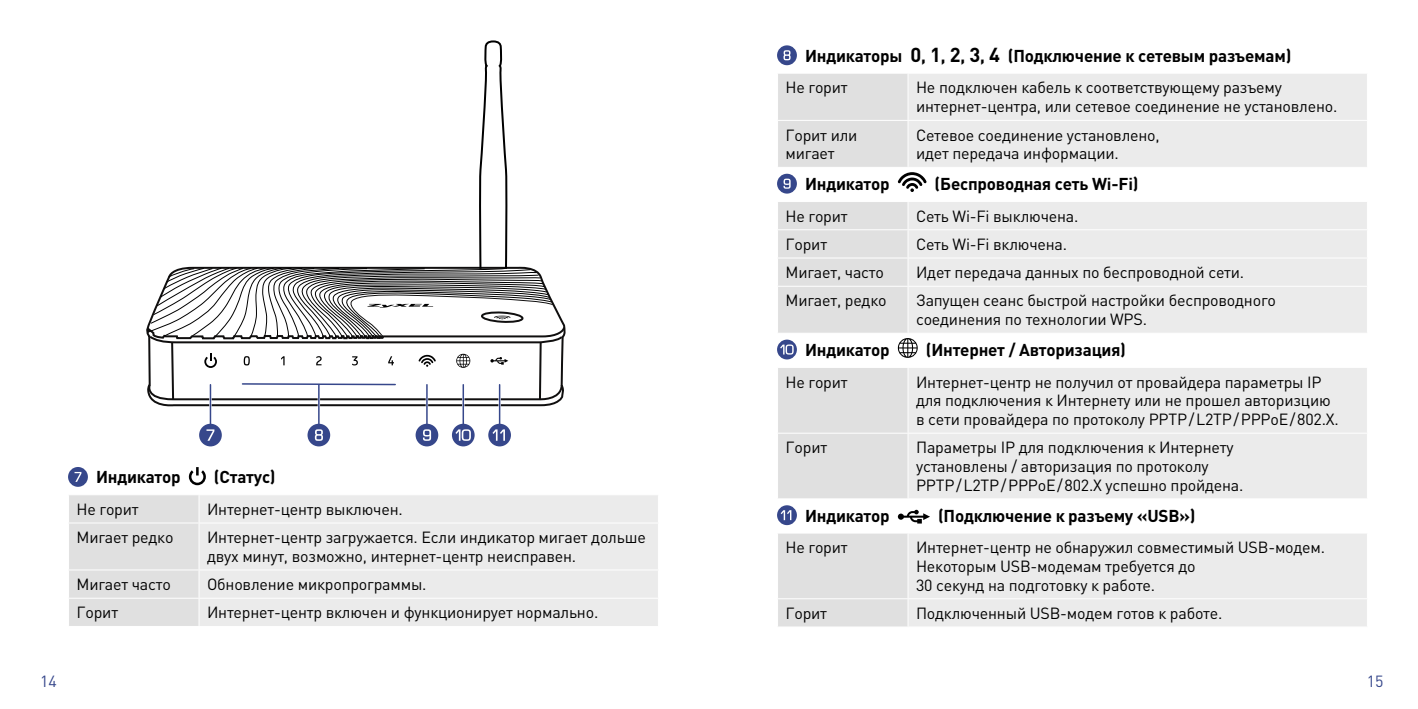
<style>
.page{position:relative;width:1418px;height:709px;background:#fff}
.page>*{position:absolute;margin:0;border:0;box-sizing:border-box;transform-origin:0 0}
.t1{font:700 17px "DIN Pro";letter-spacing:-.01em;color:#000}
.t2{font:16px/18.8px "DIN Pro";letter-spacing:-.015em;color:#000}
.t3{font:16px "DIN Pro";color:#36478b}
.s1{font-size:20px}
</style>
<div class="page">
<svg style="left:152px;top:401px;width:408px;height:6px"></svg>
<hr style="left:209px;top:385px;width:3px;height:49px;background:#fff">
<hr style="left:210px;top:385px;width:1px;height:49px;background:#36478b">
<hr style="left:318px;top:385px;width:2px;height:49px;background:#fff">
<hr style="left:318px;top:385px;width:1px;height:49px;background:#36478b">
<hr style="left:426px;top:385px;width:2px;height:49px;background:#fff">
<hr style="left:426px;top:385px;width:1px;height:49px;background:#36478b">
<hr style="left:462px;top:385px;width:2px;height:49px;background:#36478b">
<svg style="left:146px;top:40px;width:420px;height:361px"></svg>
<hr style="left:498px;top:385px;width:3px;height:49px;background:#fff">
<hr style="left:499px;top:385px;width:1px;height:49px;background:#36478b">
<div style="left:488px;top:424px;width:23px;height:22px;background:#36478b;border-radius:50%"></div>
<svg style="left:492px;top:429px;width:13px;height:12px"></svg>
<div style="left:415px;top:424px;width:23px;height:22px;background:#36478b;border-radius:50%"></div>
<svg style="left:423px;top:429px;width:8px;height:12px"></svg>
<div style="left:307px;top:424px;width:23px;height:22px;background:#36478b;border-radius:50%"></div>
<svg style="left:315px;top:429px;width:8px;height:12px"></svg>
<div style="left:199px;top:424px;width:23px;height:22px;background:#36478b;border-radius:50%"></div>
<svg style="left:206px;top:429px;width:8px;height:12px"></svg>
<div style="left:452px;top:424px;width:22px;height:22px;background:#36478b;border-radius:50%"></div>
<svg style="left:455px;top:429px;width:16px;height:12px"></svg>
<svg style="left:777px;top:45px;width:20px;height:20px"></svg>
<svg style="left:783px;top:50px;width:7px;height:10px"></svg>
<div style="left:926px;top:74px;width:440px;height:93px;background:#ebebeb"></div>
<hr style="left:908px;top:120px;width:459px;height:1px;background:#fff">
<svg style="left:777px;top:174px;width:20px;height:20px"></svg>
<svg style="left:777px;top:74px;width:149px;height:118px"></svg>
<div style="left:917px;top:202px;width:449px;height:131px;background:#ebebeb"></div>
<hr style="left:908px;top:229px;width:459px;height:1px;background:#fff">
<hr style="left:908px;top:257px;width:459px;height:1px;background:#fff">
<svg style="left:1366px;top:202px;width:1px;height:84px"></svg>
<hr style="left:908px;top:286px;width:459px;height:1px;background:#fff">
<div style="left:777px;top:339px;width:20px;height:20px;background:#36478b;border-radius:50%"></div>
<svg style="left:777px;top:202px;width:140px;height:156px"></svg>
<div style="left:778px;top:368px;width:129px;height:130px;background:#e0e0e0"></div>
<div style="left:909px;top:368px;width:457px;height:130px;background:#ebebeb"></div>
<hr style="left:777px;top:432px;width:131px;height:1px;background:#fff">
<hr style="left:908px;top:432px;width:459px;height:1px;background:#fff">
<div style="left:777px;top:505px;width:20px;height:20px;background:#36478b;border-radius:50%"></div>
<svg style="left:780px;top:510px;width:11px;height:10px"></svg>
<svg style="left:897px;top:510px;width:33px;height:13px"></svg>
<div style="left:909px;top:534px;width:457px;height:92px;background:#ebebeb"></div>
<hr style="left:908px;top:598px;width:459px;height:1px;background:#fff">
<div style="left:778px;top:533px;width:130px;height:93px;background:#e0e0e0"></div>
<svg style="left:1366px;top:599px;width:1px;height:27px"></svg>
<div style="left:68px;top:467px;width:20px;height:20px;background:#36478b;border-radius:50%"></div>
<svg style="left:74px;top:472px;width:7px;height:10px"></svg>
<svg style="left:189px;top:467px;width:17px;height:18px"></svg>
<div style="left:199px;top:495px;width:459px;height:131px;background:#ebebeb"></div>
<hr style="left:199px;top:522px;width:460px;height:1px;background:#fff">
<hr style="left:199px;top:569px;width:460px;height:1px;background:#fff">
<hr style="left:199px;top:597px;width:460px;height:1px;background:#fff">
<div style="left:69px;top:495px;width:130px;height:131px;background:#e0e0e0"></div>
<p class="t1" style="left:96px;top:463px;width:86px">Индикатор</p>
<p class="t1" style="left:214px;top:463px;width:63px">(Статус)</p>
<p class="t2" style="left:77px;top:498px;width:64px">Не горит</p>
<p class="t2" style="left:207px;top:498px;width:197px">Интернет‑центр выключен.</p>
<p class="t2" style="left:77px;top:526px;width:98px">Мигает редко</p>
<p class="t2" style="left:207px;top:526px;width:440px">Интернет‑центр загружается. Если индикатор мигает дольше двух минут, возможно, интернет‑центр неисправен.</p>
<p class="t2" style="left:77px;top:573px;width:96px">Мигает часто</p>
<p class="t2" style="left:207px;top:573px;width:221px">Обновление микропрограммы.</p>
<p class="t2" style="left:77px;top:601px;width:43px">Горит</p>
<p class="t2" style="left:207px;top:601px;width:393px">Интернет‑центр включен и функционирует нормально.</p>
<p class="t1" style="left:805px;top:41px;width:488px">Индикаторы <span class="s1">0</span>, <span class="s1">1</span>, <span class="s1">2</span>, <span class="s1">3</span>, <span class="s1">4</span> (Подключение к сетевым разъемам)</p>
<p class="t2" style="left:785px;top:77px;width:64px">Не горит</p>
<p class="t2" style="left:916px;top:77px;width:423px">Не подключен кабель к соответствующему разъему интернет-центра, или сетевое соединение не установлено.</p>
<p class="t2" style="left:785px;top:124px;width:73px">Горит или мигает</p>
<p class="t2" style="left:916px;top:124px;width:245px">Сетевое соединение установлено, идет передача информации.</p>
<p class="t1" style="left:805px;top:170px;width:86px">Индикатор</p>
<p class="t1" style="left:934px;top:170px;width:205px">(Беспроводная сеть Wi‑Fi)</p>
<p class="t2" style="left:785px;top:205px;width:64px">Не горит</p>
<p class="t2" style="left:916px;top:205px;width:164px">Сеть Wi‑Fi выключена.</p>
<p class="t2" style="left:785px;top:233px;width:43px">Горит</p>
<p class="t2" style="left:916px;top:233px;width:153px">Сеть Wi‑Fi включена.</p>
<p class="t2" style="left:785px;top:261px;width:100px">Мигает, часто</p>
<p class="t2" style="left:916px;top:261px;width:329px">Идет передача данных по беспроводной сети.</p>
<p class="t2" style="left:785px;top:290px;width:102px">Мигает, редко</p>
<p class="t2" style="left:916px;top:290px;width:361px">Запущен сеанс быстрой настройки беспроводного соединения по технологии WPS.</p>
<p class="t1" style="left:805px;top:336px;width:86px">Индикатор</p>
<p class="t1" style="left:925px;top:336px;width:202px">(Интернет / Авторизация)</p>
<p class="t2" style="left:785px;top:371px;width:64px">Не горит</p>
<p class="t2" style="left:916px;top:371px;width:424px">Интернет-центр не получил от провайдера параметры IP для подключения к Интернету или не прошел авторизцию в сети провайдера по протоколу PPTP/L2TP/PPPoE/802.X.</p>
<p class="t2" style="left:785px;top:436px;width:43px">Горит</p>
<p class="t2" style="left:916px;top:436px;width:329px">Параметры IP для подключения к Интернету установлены / авторизация по протоколу<br>PPTP/L2TP/PPPoE/802.X успешно пройдена.</p>
<p class="t1" style="left:805px;top:501px;width:86px">Индикатор</p>
<p class="t1" style="left:938px;top:501px;width:259px">(Подключение к разъему «USB»)</p>
<p class="t2" style="left:785px;top:536px;width:64px">Не горит</p>
<p class="t2" style="left:916px;top:536px;width:410px">Интернет‑центр не обнаружил совместимый USB‑модем.<br>Некоторым USB-модемам требуется до<br>30 секунд на подготовку к работе.</p>
<p class="t2" style="left:785px;top:602px;width:43px">Горит</p>
<p class="t2" style="left:916px;top:602px;width:308px">Подключенный USB-модем готов к работе.</p>
<p class="t3" style="left:40px;top:669px;width:18px">14</p>
<p class="t3" style="left:1366px;top:669px;width:18px">15</p>
</div>
